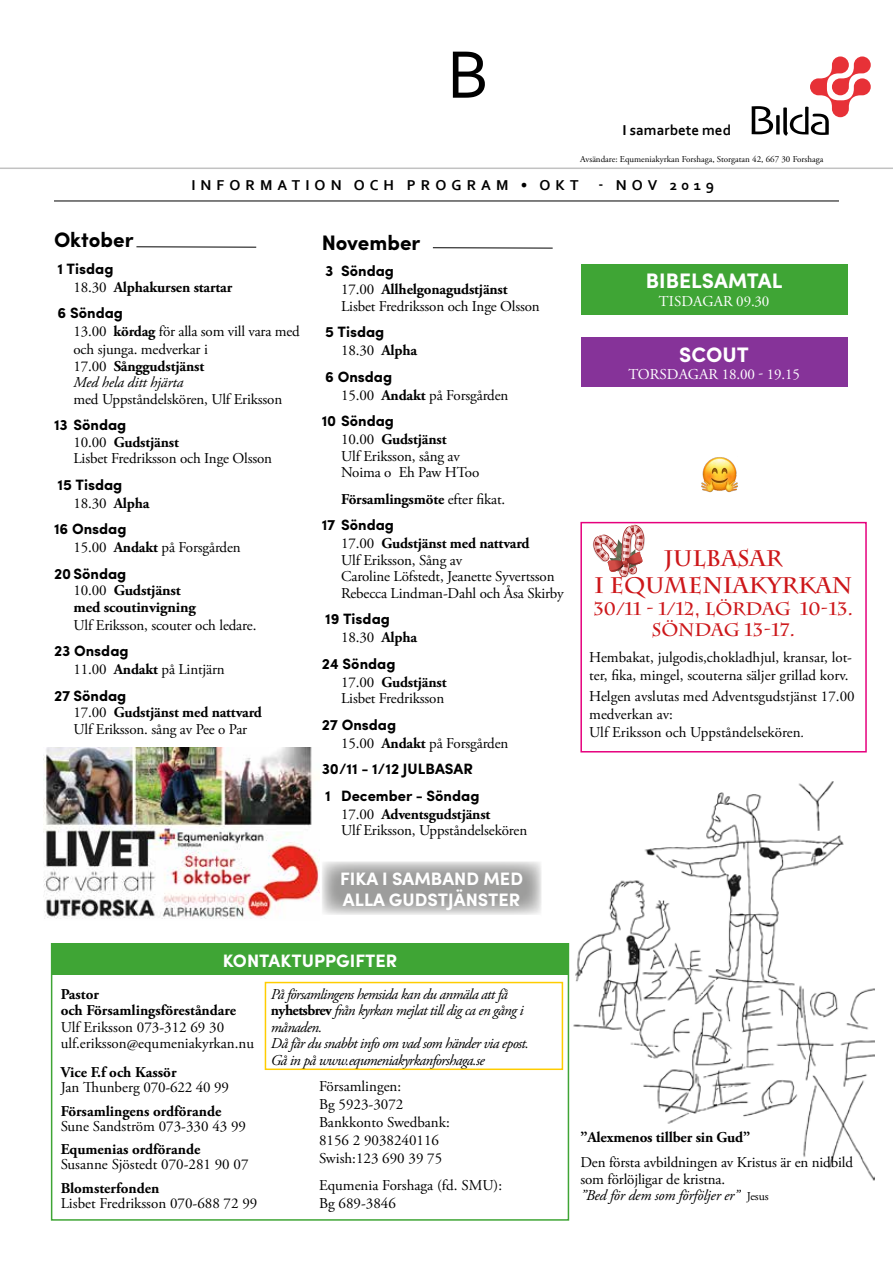
<style>
.page{position:relative;width:893px;height:1263px;background:#fff}
.page>*{position:absolute;margin:0;border:0;box-sizing:border-box;transform-origin:0 0}
.t1{font:70.5px "Corbel";color:#000}
.t2{font:700 22.5px/27px "Charlemagne Std";color:#cd171a;text-align:center}
.t3{font:700 21px "Sofia Pro";color:#fff}
.t4{font:700 21px "Sofia Pro";color:#000}
.t5{font:700 18px/21.6px "Sofia Pro";color:#fff}
.t6{font:700 18px/21.6px "Charlemagne Std";color:#cd171a;text-align:center}
.t7{font:15px/16.5px "Adobe Garamond Pro";letter-spacing:-.01em;color:#000}
.t8{font:700 15px/16.5px "Adobe Garamond Pro";color:#000}
.t9{font:italic 15px/16.5px "Adobe Garamond Pro";letter-spacing:-.04em;color:#000}
.t10{font:700 15px/26.5px "Sofia Pro";color:#000}
.t11{font:italic 15px/16.5px "Adobe Garamond Pro";letter-spacing:-.01em;color:#000}
.t12{font:700 15px "Corbel";letter-spacing:.34em;color:#000}
.t13{font:15px "Adobe Garamond Pro";letter-spacing:.005em;color:#fff}
.t14{font:700 15px "Corbel";color:#000}
.t15{font:9px "Adobe Garamond Pro";color:#000}
.s1{font-weight:400}
.s2{font-weight:700}
.s3{font-style:normal}
.s4{font-weight:700;font-style:normal}
.s5{font-style:italic}
.s6{font-size:12px}
</style>
<div class="page">
<svg style="left:0;top:106px;width:893px;height:63px"></svg>
<div style="left:52px;top:944px;width:516px;height:31px;background:#3fa535"></div>
<div style="left:51px;top:943px;width:518px;height:278px;border:2px solid #3fa535"></div>
<hr style="left:54px;top:201px;width:785px;height:1px;background:#000">
<svg style="left:325px;top:864px;width:214px;height:51px;background:#afafae"></svg>
<div style="left:265px;top:982px;width:298px;height:88px;border:2px solid #ffcd00"></div>
<div style="left:581px;top:264px;width:266px;height:51px;background:#3fa535"></div>
<div style="left:581px;top:338px;width:266px;height:49px;background:#863399"></div>
<hr style="left:136px;top:247px;width:120px;height:1px;background:#000">
<hr style="left:433px;top:247px;width:120px;height:1px;background:#000">
<svg style="left:593px;top:525px;width:52px;height:52px"></svg>
<div style="left:580px;top:522px;width:287px;height:230px;border:2px solid #e6007d"></div>
<img style="left:573px;top:781px;width:302px;height:400px">
<img style="left:43px;top:748px;width:276px;height:171px">
<svg style="left:752px;top:56px;width:119px;height:80px"></svg>
<h1 class="t1" style="left:447px;top:31px;width:43px">B</h1>
<p class="t14" style="left:623px;top:121px;width:110px">I samarbete med</p>
<p class="t15" style="left:580px;top:153px;width:245px">Avsändare: Equmeniakyrkan Forshaga, Storgatan 42, 667 30 Forshaga</p>
<p class="t12" style="left:191px;top:176px;width:389px">INFORMATION OCH PROGRAM • OKT</p>
<p class="t12" style="left:598px;top:176px;width:117px">- NOV 2019</p>
<h3 class="t4" style="left:54px;top:224px;width:81px">Oktober</h3>
<p class="t10" style="left:58px;top:254px;width:57px">1 Tisdag</p>
<p class="t8" style="left:74px;top:279px;width:160px"><span class="s1">18.30</span> Alphakursen startar</p>
<p class="t10" style="left:58px;top:299px;width:67px">6 Söndag</p>
<p class="t7" style="left:74px;top:323px;width:228px;line-height:18px">13.00 <span class="s2">kördag</span> för alla som vill vara med och sjunga. medverkar i</p>
<p class="t11" style="left:74px;top:358px;width:132px"><span class="s3">17.00</span> <span class="s4">Sånggudstjänst<br></span>Med hela ditt hjärta</p>
<p class="t7" style="left:74px;top:391px;width:210px">med Uppståndelskören, Ulf Eriksson</p>
<p class="t10" style="left:54px;top:411px;width:74px">13 Söndag</p>
<p class="t7" style="left:73px;top:434px;width:200px">10.00 <span class="s2">Gudstjänst<br></span>Lisbet Fredriksson och Inge Olsson</p>
<p class="t10" style="left:58px;top:470px;width:66px">15 Tisdag</p>
<p class="t7" style="left:73px;top:495px;width:78px">18.30 <span class="s2">Alpha</span></p>
<p class="t10" style="left:54px;top:515px;width:74px">16 Onsdag</p>
<p class="t7" style="left:73px;top:540px;width:169px">15.00 <span class="s2">Andakt</span> på Forsgården</p>
<p class="t10" style="left:54px;top:559px;width:74px">20Söndag</p>
<p class="t8" style="left:73px;top:582px;width:124px"><span class="s1">10.00</span> Gudstjänst med scoutinvigning</p>
<p class="t7" style="left:74px;top:617px;width:184px">Ulf Eriksson, scouter och ledare.</p>
<p class="t10" style="left:54px;top:637px;width:76px">23 Onsdag</p>
<p class="t7" style="left:74px;top:662px;width:153px">11.00 <span class="s2">Andakt</span> på Lintjärn</p>
<p class="t10" style="left:54px;top:681px;width:74px">27 Söndag</p>
<p class="t7" style="left:74px;top:705px;width:190px">17.00 <span class="s2">Gudstjänst med nattvard<br></span>Ulf Eriksson. sång av Pee o Par</p>
<h3 class="t4" style="left:322px;top:226px;width:100px">November</h3>
<p class="t10" style="left:325px;top:257px;width:70px">3 Söndag</p>
<p class="t7" style="left:341px;top:282px;width:200px">17.00 <span class="s2">Allhelgonagudstjänst<br></span>Lisbet Fredriksson och Inge Olsson</p>
<p class="t10" style="left:325px;top:318px;width:61px">5 Tisdag</p>
<p class="t7" style="left:341px;top:343px;width:78px">18.30 <span class="s2">Alpha</span></p>
<p class="t10" style="left:325px;top:362px;width:68px">6 Onsdag</p>
<p class="t7" style="left:341px;top:387px;width:169px">15.00 <span class="s2">Andakt</span> på Forsgården</p>
<p class="t10" style="left:322px;top:407px;width:74px">10 Söndag</p>
<p class="t7" style="left:341px;top:432px;width:140px">10.00 <span class="s2">Gudstjänst<br></span>Ulf Eriksson, sång av<br>Noima o Eh Paw HToo</p>
<p class="t8" style="left:341px;top:491px;width:166px">Församlingsmöte <span class="s1">efter fikat.</span></p>
<p class="t10" style="left:322px;top:511px;width:74px">17 Söndag</p>
<p class="t7" style="left:341px;top:536px;width:224px">17.00 <span class="s2">Gudstjänst med nattvard<br></span>Ulf Eriksson, Sång av<br>Caroline Löfstedt, Jeanette Syvertsson<br>Rebecca Lindman-Dahl och Åsa Skirby</p>
<p class="t10" style="left:325px;top:605px;width:66px">19 Tisdag</p>
<p class="t7" style="left:341px;top:630px;width:78px">18.30 <span class="s2">Alpha</span></p>
<p class="t10" style="left:322px;top:649px;width:75px">24 Söndag</p>
<p class="t7" style="left:341px;top:674px;width:107px">17.00 <span class="s2">Gudstjänst<br></span>Lisbet Fredriksson</p>
<p class="t10" style="left:322px;top:710px;width:76px">27 Onsdag</p>
<p class="t7" style="left:341px;top:735px;width:169px">15.00 <span class="s2">Andakt</span> på Forsgården</p>
<p class="t10" style="left:322px;top:755px;width:159px">30/11 - 1/12 JULBASAR<br>1 December - Söndag</p>
<p class="t7" style="left:341px;top:806px;width:188px">17.00 <span class="s2">Adventsgudstjänst<br></span>Ulf Eriksson, Uppståndelsekören</p>
<p class="t5" style="left:340px;top:867px;width:184px">FIKA I SAMBAND MED<br>ALLA GUDSTJÄNSTER</p>
<h3 class="t3" style="left:646px;top:265px;width:138px">BIBELSAMTAL</h3>
<p class="t13" style="left:659px;top:292px;width:112px">TISDAGAR 09.30</p>
<h3 class="t3" style="left:679px;top:339px;width:71px">SCOUT</h3>
<p class="t13" style="left:628px;top:365px;width:173px">TORSDAGAR 18.00 - 19.15</p>
<h2 class="t2" style="left:594px;top:545px;width:259px">Julbasar<br>i Equmeniakyrkan</h2>
<p class="t6" style="left:593px;top:598px;width:261px">30/11 - 1/12, Lördag 10-13.<br>Söndag 13-17.</p>
<p class="t7" style="left:589px;top:648px;width:264px;line-height:18px">Hembakat, julgodis,chokladhjul, kransar, lot&shy;ter, fika, mingel, scouterna säljer grillad korv.</p>
<p class="t7" style="left:589px;top:688px;width:267px;line-height:18px">Helgen avslutas med Adventsgudstjänst 17.00 medverkan av:<br>Ulf Eriksson och Uppståndelsekören<span class="s5">.</span></p>
<p class="t5" style="left:223px;top:948px;width:176px">KONTAKTUPPGIFTER</p>
<p class="t8" style="left:61px;top:986px;width:177px">Pastor<br>och Församlingsföreståndare</p>
<p class="t7" style="left:61px;top:1019px;width:195px">Ulf Eriksson 073-312 69 30 ulf.eriksson@equmeniakyrkan.nu</p>
<p class="t8" style="left:61px;top:1065px;width:117px">Vice F.f och Kassör</p>
<p class="t7" style="left:61px;top:1080px;width:170px">Jan Thunberg 070-622 40 99</p>
<p class="t8" style="left:61px;top:1103px;width:162px">Församlingens ordförande</p>
<p class="t7" style="left:61px;top:1118px;width:187px">Sune Sandström 073-330 43 99</p>
<p class="t8" style="left:61px;top:1142px;width:141px">Equmenias ordförande</p>
<p class="t7" style="left:61px;top:1157px;width:189px">Susanne Sjöstedt 070-281 90 07</p>
<p class="t8" style="left:61px;top:1180px;width:100px">Blomsterfonden</p>
<p class="t7" style="left:61px;top:1195px;width:198px">Lisbet Fredriksson 070-688 72 99</p>
<p class="t9" style="left:271px;top:986px;width:259px">På församlingens hemsida kan du anmäla att få <span class="s4">nyhetsbrev</span> från kyrkan mejlat till dig ca en gång i månaden.<br>Då får du snabbt info om vad som händer via epost.<br>Gå in på www.equmeniakyrkanforshaga.se</p>
<p class="t7" style="left:319px;top:1078px;width:132px;line-height:18px">Församlingen:<br>Bg 5923-3072<br>Bankkonto Swedbank:<br>8156 2 9038240116<br>Swish:123 690 39 75</p>
<p class="t7" style="left:319px;top:1176px;width:185px;line-height:18px">Equmenia Forshaga (fd. SMU):<br>Bg 689-3846</p>
<p class="t8" style="left:580px;top:1129px;width:171px">”Alexmenos tillber sin Gud”</p>
<p class="t7" style="left:580px;top:1154px;width:274px">Den första avbildningen av Kristus är en nidbild som förlöjligar de kristna.<br><span class="s5">”Bed för dem som förföljer er”</span> <span class="s6">Jesus</span></p>
</div>
